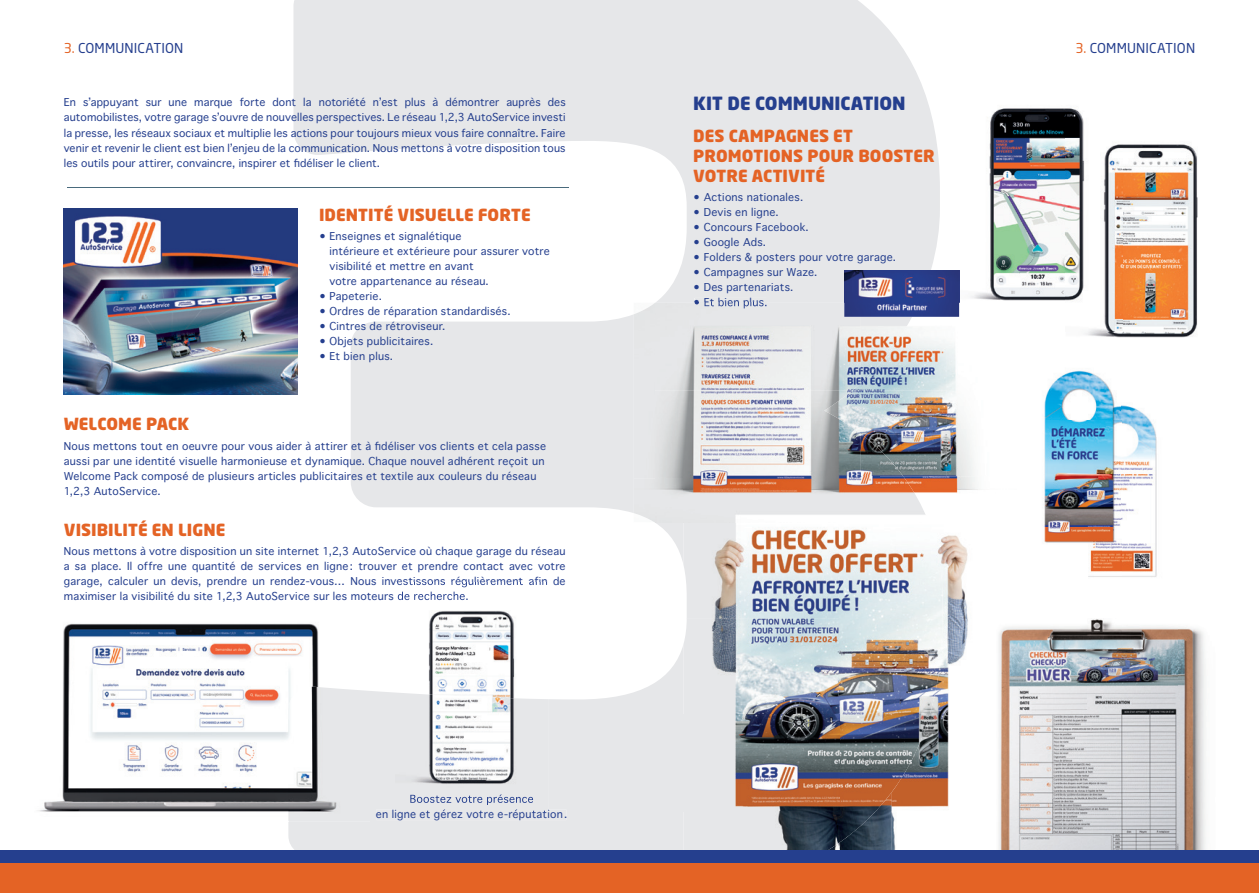
<style>
.page{position:relative;width:1259px;height:893px;background:#fff}
.page>*{position:absolute;margin:0;border:0;box-sizing:border-box;transform-origin:0 0}
.t1{font:900 18px "Neo Sans W1 G";color:#253f8e}
.t2{font:900 16.5px/19.8px "Neo Sans W1 G";letter-spacing:.005em;color:#e46325}
.t3{font:13.5px "Neo Sans W1 G";letter-spacing:.01em;color:#253f8e}
.t4{font:10.5px/15px "Thonburi";letter-spacing:.02em;color:#253f8e;text-align:justify}
.s1{color:#e46325}
</style>
<div class="page">
<svg style="left:288px;top:0;width:652px;height:850px;fill:#e6e7e9"></svg>
<div style="left:694px;top:298px;width:72px;height:5px;background:#e6e7e9"></div>
<div style="left:376px;top:809px;width:190px;height:11px;background:#e6e7e9"></div>
<img style="left:998px;top:619px;width:208px;height:231px">
<img style="left:942px;top:535px;width:26px;height:131px">
<img style="left:939px;top:666px;width:10px;height:145px">
<img style="left:876px;top:811px;width:15px;height:39px">
<img style="left:891px;top:811px;width:49px;height:39px">
<img style="left:683px;top:522px;width:156px;height:289px">
<img style="left:839px;top:522px;width:103px;height:145px">
<img style="left:839px;top:666px;width:100px;height:145px">
<img style="left:683px;top:811px;width:193px;height:39px">
<div style="left:0;top:863px;width:629px;height:30px;background:#e46325"></div>
<div style="left:0;top:850px;width:629px;height:13px;background:#253f8e"></div>
<div style="left:629px;top:863px;width:630px;height:30px;background:#e46325"></div>
<div style="left:629px;top:850px;width:630px;height:13px;background:#253f8e"></div>
<img style="left:959px;top:108px;width:122px;height:195px">
<img style="left:64px;top:208px;width:234px;height:186px">
<img style="left:1043px;top:370px;width:114px;height:207px">
<img style="left:63px;top:617px;width:256px;height:102px">
<img style="left:319px;top:617px;width:51px;height:70px">
<img style="left:38px;top:719px;width:250px;height:93px">
<img style="left:288px;top:687px;width:82px;height:134px">
<img style="left:1084px;top:144px;width:114px;height:194px">
<img style="left:1065px;top:113px;width:57px;height:219px">
<hr style="left:67px;top:188px;width:501px;height:1px;background:#496a7c">
<img style="left:844px;top:270px;width:115px;height:47px">
<img style="left:395px;top:587px;width:153px;height:105px">
<img style="left:395px;top:692px;width:153px;height:117px">
<img style="left:395px;top:582px;width:153px;height:5px">
<img style="left:395px;top:592px;width:72px;height:10px">
<img style="left:410px;top:794px;width:123px;height:11px">
<img style="left:395px;top:809px;width:153px;height:3px">
<div style="left:634px;top:303px;width:21px;height:175px;background:#e6e7e9"></div>
<img style="left:634px;top:478px;width:21px;height:44px">
<img style="left:912px;top:317px;width:34px;height:73px">
<img style="left:946px;top:343px;width:28px;height:133px">
<img style="left:912px;top:390px;width:35px;height:44px">
<img style="left:912px;top:434px;width:35px;height:42px">
<img style="left:655px;top:303px;width:206px;height:87px">
<img style="left:860px;top:317px;width:52px;height:159px">
<img style="left:655px;top:390px;width:102px;height:88px">
<img style="left:757px;top:390px;width:104px;height:86px">
<img style="left:655px;top:478px;width:28px;height:44px">
<img style="left:928px;top:476px;width:50px;height:46px">
<img style="left:683px;top:476px;width:245px;height:46px">
<img style="left:952px;top:303px;width:8px;height:14px">
<img style="left:694px;top:303px;width:72px;height:5px">
<p class="t3" style="left:64px;top:40px;width:121px"><span class="s1">3.</span> COMMUNICATION</p>
<p class="t3" style="left:1075px;top:40px;width:121px"><span class="s1">3.</span> COMMUNICATION</p>
<p class="t4" style="left:64px;top:95px;width:503px">En s’appuyant sur une marque forte dont la notoriété n’est plus à démontrer auprès des</p>
<h1 class="t1" style="left:693px;top:92px;width:214px">KIT DE COMMUNICATION</h1>
<p class="t4" style="left:64px;top:110px;width:503px">automobilistes, votre garage s’ouvre de nouvelles perspectives. Le réseau 1,2,3 AutoService investi la presse, les réseaux sociaux et multiplie les actions pour toujours mieux vous faire connaître. Faire venir et revenir le client est bien l’enjeu de la communication. Nous mettons à votre disposition tous les outils pour attirer, convaincre, inspirer et fidéliser le client.</p>
<h2 class="t2" style="left:693px;top:126px;width:243px">DES CAMPAGNES ET<br>PROMOTIONS POUR BOOSTER<br>VOTRE ACTIVITÉ</h2>
<p class="t4" style="left:693px;top:190px;width:111px">• Actions nationales.</p>
<p class="t4" style="left:693px;top:205px;width:87px">• Devis en ligne.</p>
<p class="t4" style="left:693px;top:220px;width:117px">• Concours Facebook.</p>
<p class="t4" style="left:693px;top:235px;width:74px">• Google Ads.</p>
<p class="t4" style="left:693px;top:250px;width:204px">• Folders &amp; posters pour votre garage.</p>
<p class="t4" style="left:693px;top:265px;width:126px">• Campagnes sur Waze.</p>
<p class="t4" style="left:693px;top:280px;width:102px">• Des partenariats.</p>
<p class="t4" style="left:693px;top:295px;width:76px">• Et bien plus.</p>
<h2 class="t2" style="left:319px;top:205px;width:213px">IDENTITÉ VISUELLE FORTE</h2>
<p class="t4" style="left:329px;top:229px;width:222px;text-align:left;text-indent:-10px">• Enseignes et signalétique<br>intérieure et extérieure pour assurer votre visibilité et mettre en avant<br>votre appartenance au réseau.</p>
<p class="t4" style="left:319px;top:289px;width:64px">• Papeterie.</p>
<p class="t4" style="left:319px;top:304px;width:193px">• Ordres de réparation standardisés.</p>
<p class="t4" style="left:319px;top:319px;width:128px">• Cintres de rétroviseur.</p>
<p class="t4" style="left:319px;top:334px;width:116px">• Objets publicitaires.</p>
<p class="t4" style="left:319px;top:349px;width:76px">• Et bien plus.</p>
<h2 class="t2" style="left:64px;top:414px;width:127px">WELCOME PACK</h2>
<p class="t4" style="left:64px;top:439px;width:484px;text-align:left">Nous mettons tout en oeuvre pour vous aider à attirer et à fidéliser vos clients et cela passe aussi par une identité visuelle harmonieuse et dynamique. Chaque nouvel adhérent reçoit un Welcome Pack composé de plusieurs articles publicitaires et textile aux couleurs du réseau 1,2,3 AutoService.</p>
<h2 class="t2" style="left:64px;top:519px;width:163px">VISIBILITÉ EN LIGNE</h2>
<p class="t4" style="left:64px;top:544px;width:503px">Nous mettons à votre disposition un site internet 1,2,3 AutoService où chaque garage du réseau a sa place. Il offre une quantité de services en ligne : trouver et prendre contact avec votre garage, calculer un devis, prendre un rendez-vous… Nous investissons régulièrement afin de maximiser la visibilité du site 1,2,3 AutoService sur les moteurs de recherche.</p>
<p class="t4" style="left:376px;top:807px;width:193px">en ligne et gérez votre e-réputation .</p>
</div>
